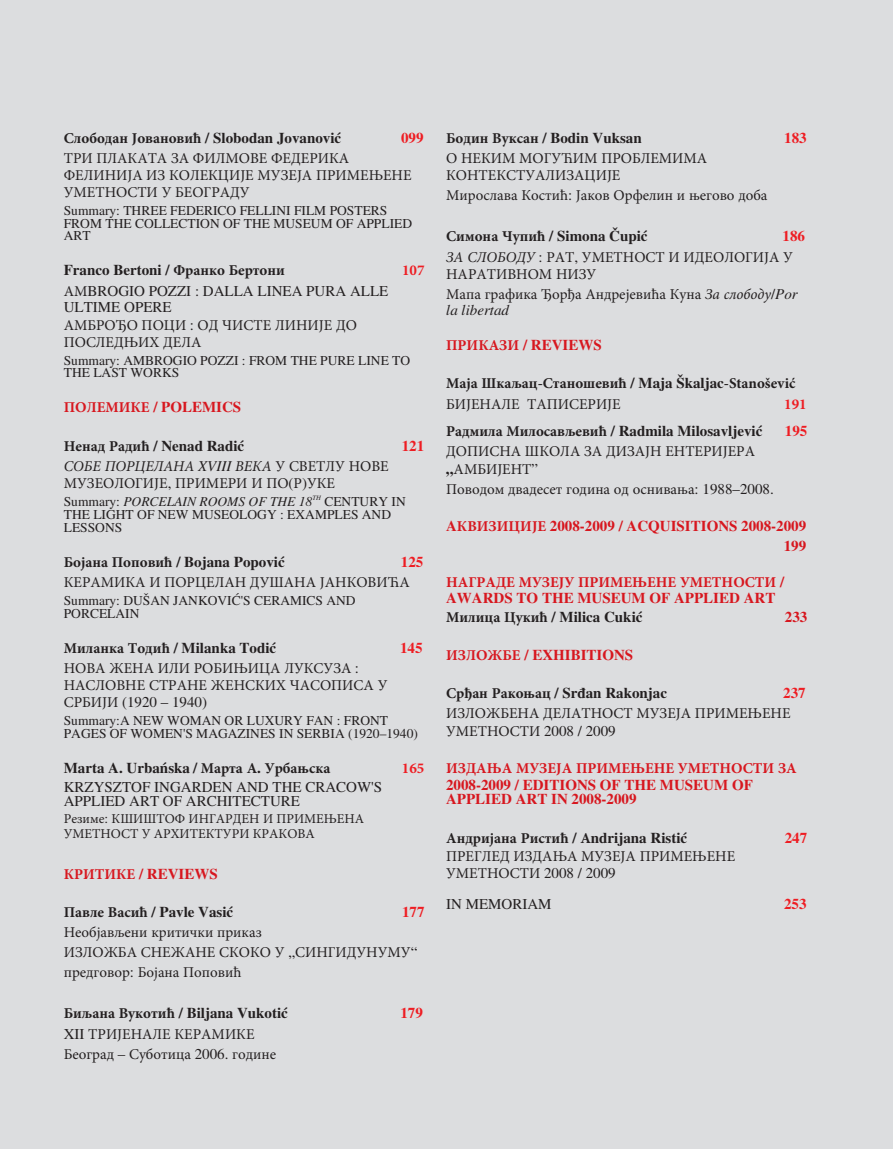
<style>
.page{position:relative;width:893px;height:1149px;background:#fff}
.page>*{position:absolute;margin:0;border:0;box-sizing:border-box;transform-origin:0 0}
.t1{font:15px/20.2px "Minion Pro";color:#231f20}
.t2{font:15px/20.2px "Times New Roman";color:#231f20}
.t3{font:700 15px/19.5px "Times New Roman";color:#d7171f;text-align:right}
.t4{font:700 15px/16.5px "Minion Pro";color:#d7171f}
.t5{font:700 15px/20.7px "Minion Pro";color:#231f20}
.t6{font:italic 15px/20.4px "Minion Pro";color:#231f20}
.t7{font:700 15px "Times New Roman";color:#ee1d23}
.t8{font:700 15px "Times New Roman";color:#231f20}
.t9{font:700 15px/27px "Minion Pro";color:#ee1d23}
.t10{font:italic 15px "Times New Roman";color:#231f20}
.t11{font:13.5px/12.8px "Times New Roman";color:#231f20}
.t12{font:13.5px/15.5px "Minion Pro";color:#231f20}
.t13{font:italic 6.75px "Times New Roman";color:#231f20}
.s1{font-weight:700}
.s2{font-family:"Times New Roman";font-weight:700}
.s3{font-family:"Minion Pro";font-weight:700}
.s4{font-family:"Minion Pro"}
.s5{font-family:"Times New Roman"}
.s6{font-weight:700;font-style:normal}
.s7{font-family:"Times New Roman";font-weight:700;font-style:normal}
.s8{font-style:normal}
.s9{font-style:italic}
.s10{font-family:"Times New Roman";font-style:italic}
.s11{font-weight:400}
</style>
<div class="page">
<div style="left:0;top:0;width:893px;height:1148px;background:#dcdddf"></div>
<p class="t1" style="left:64px;top:129px;width:287px"><span class="s1">Слободан Јовановић</span> <span class="s2">/ Slobodan Jovanović<br></span>ТРИ ПЛАКАТА ЗА ФИЛМОВЕ ФЕДЕРИКА</p>
<p class="t1" style="left:64px;top:168px;width:349px;line-height:17.2px">ФЕЛИНИЈА ИЗ КОЛЕКЦИЈЕ МУЗЕЈА ПРИМЕЊЕНЕ<br>УМЕТНОСТИ У БЕОГРАДУ</p>
<p class="t11" style="left:64px;top:205px;width:350px">Summary: THREE FEDERICO FELLINI FILM POSTERS<br>FROM THE COLLECTION OF THE MUSEUM OF APPLIED<br>ART</p>
<p class="t2" style="left:64px;top:261px;width:326px"><span class="s1">Franco Bertoni /</span> <span class="s3">Франко Бертони<br></span><span class="s4">АМ</span>BROGIO POZZI : DALLA LINEA PURA ALLE</p>
<p class="t1" style="left:64px;top:299px;width:295px;line-height:17.7px"><span class="s5">ULTIME OPERE<br></span>АМБРОЂО ПОЦИ <span class="s5">:</span> ОД ЧИСТЕ ЛИНИЈЕ ДО<br>ПОСЛЕДЊИХ ДЕЛА</p>
<p class="t11" style="left:64px;top:355px;width:348px">Summary: AMBROGIO POZZI : FROM THE PURE LINE TO<br>THE LAST WORKS</p>
<p class="t7" style="left:401px;top:132px;width:24px">099</p>
<p class="t9" style="left:402px;top:258px;width:24px">107</p>
<p class="t3" style="left:64px;top:399px;width:179px"><span class="s4">ПОЛЕМИКЕ</span> / POLEMICS</p>
<p class="t6" style="left:64px;top:437px;width:327px"><span class="s6">Ненад Радић</span> <span class="s7">/ Nenad Radić<br></span>СОБЕ ПОРЦЕЛАНА <span class="s5">XVIII</span> ВЕКА <span class="s8">У СВЕТЛУ НОВЕ</span></p>
<p class="t1" style="left:64px;top:474px;width:273px">МУЗЕОЛОГИЈЕ<span class="s5">,</span> ПРИМЕРИ И ПО<span class="s5">(</span>Р<span class="s5">)</span>УКЕ</p>
<p class="t13" style="left:312px;top:494px;width:10px">TH</p>
<p class="t11" style="left:64px;top:496px;width:343px">Summary: <span class="s9">PORCELAIN ROOMS OF THE 18</span> CENTURY IN<br>THE LIGHT OF NEW MUSEOLOGY : EXAMPLES AND<br>LESSONS</p>
<p class="t1" style="left:64px;top:553px;width:347px"><span class="s1">Бојана Поповић</span> <span class="s2">/ Bojana Popović<br></span>КЕРАМИКА И ПОРЦЕЛАН ДУШАНА ЈАНКОВИЋА</p>
<p class="t11" style="left:64px;top:595px;width:293px">Summary: DUŠAN JANKOVIĆ'S CERAMICS AND<br>PORCELAIN</p>
<p class="t1" style="left:64px;top:639px;width:297px"><span class="s1">Миланка Тодић</span> <span class="s2">/ Milanka Todić<br></span>НОВА ЖЕНА ИЛИ РОБИЊИЦА ЛУКСУЗА <span class="s5">:</span></p>
<p class="t1" style="left:64px;top:678px;width:325px;line-height:17.2px">НАСЛОВНЕ СТРАНЕ ЖЕНСКИХ ЧАСОПИСА У<br>СРБИЈИ <span class="s5">(1920 – 1940)</span></p>
<p class="t11" style="left:64px;top:715px;width:356px">Summary:A NEW WOMAN OR LUXURY FAN : FRONT<br>PAGES OF WOMEN'S MAGAZINES IN SERBIA (1920–1940)</p>
<p class="t2" style="left:64px;top:759px;width:320px;line-height:18.9px"><span class="s1">Marta A. Urbańska /</span> <span class="s3">Марта А</span><span class="s1">.</span> <span class="s3">Урбањска<br></span>KRZYSZTOF INGARDEN AND THE CRACOW'S</p>
<p class="t2" style="left:64px;top:792px;width:238px">APPLIED ART OF ARCHITECTURE</p>
<p class="t12" style="left:64px;top:811px;width:302px">Резиме<span class="s5">:</span> КШИШТОФ ИНГАРДЕН И ПРИМЕЊЕНА<br>УМЕТНОСТ У АРХИТЕКТУРИ КРАКОВА</p>
<p class="t7" style="left:402px;top:440px;width:24px">121</p>
<p class="t7" style="left:401px;top:556px;width:24px">125</p>
<p class="t7" style="left:400px;top:642px;width:24px">145</p>
<p class="t9" style="left:402px;top:755px;width:24px">165</p>
<p class="t3" style="left:64px;top:865px;width:156px"><span class="s4">КРИТИКЕ</span> / REVIEWS</p>
<p class="t1" style="left:64px;top:902px;width:355px"><span class="s1">Павле Васић</span> <span class="s2">/ Pavle Vasić<br></span>Необјављени критички приказ<br>ИЗЛОЖБА СНЕЖАНЕ СКОКО У <span class="s5">„</span>СИНГИДУНУМУ<span class="s5">“ </span>предговор<span class="s5">:</span> Бојана Поповић</p>
<p class="t1" style="left:64px;top:1004px;width:226px"><span class="s1">Биљана Вукотић</span> <span class="s2">/ Biljana Vukotić<br></span><span class="s5">XII</span> ТРИЈЕНАЛЕ КЕРАМИКЕ<br>Београд <span class="s5">–</span> Суботица <span class="s5">2006.</span> године</p>
<p class="t7" style="left:402px;top:906px;width:24px">177</p>
<p class="t7" style="left:400px;top:1007px;width:24px">179</p>
<p class="t1" style="left:446px;top:129px;width:263px"><span class="s1">Бодин Вуксан</span> <span class="s2">/ Bodin Vuksan<br></span>О НЕКИМ МОГУЋИМ ПРОБЛЕМИМА</p>
<p class="t1" style="left:446px;top:166px;width:323px">КОНТЕКСТУАЛИЗАЦИЈЕ<br>Мирослава Костић<span class="s5">:</span> Јаков Орфелин и његово доба</p>
<p class="t1" style="left:446px;top:227px;width:348px"><span class="s1">Симона Чупић</span> <span class="s2">/ Simona Čupić<br></span><span class="s9">ЗА СЛОБОДУ</span> <span class="s5">:</span> РАТ<span class="s5">,</span> УМЕТНОСТ И ИДЕОЛОГИЈА У</p>
<p class="t1" style="left:446px;top:265px;width:353px">НАРАТИВНОМ НИЗУ<br>Мапа графика Ђорђа Андрејевића Куна <span class="s9">За слободу</span><span class="s5">/</span><span class="s10">Por</span></p>
<p class="t10" style="left:446px;top:305px;width:64px">la libertad</p>
<p class="t7" style="left:784px;top:132px;width:24px">183</p>
<p class="t7" style="left:783px;top:231px;width:24px">186</p>
<p class="t3" style="left:446px;top:337px;width:157px"><span class="s4">ПРИКАЗИ</span> / REVIEWS</p>
<p class="t5" style="left:446px;top:374px;width:351px">Маја Шкаљац-Станошевић <span class="s5">/ Maja Škaljac</span>-Stanošević<br><span class="s11">БИЈЕНАЛЕ ТАПИСЕРИЈЕ</span></p>
<p class="t1" style="left:446px;top:422px;width:318px"><span class="s1">Радмила Милосављевић</span> <span class="s2">/ Radmila Milosavljević<br></span>ДОПИСНА ШКОЛА ЗА ДИЗАЈН ЕНТЕРИЈЕРА</p>
<p class="t1" style="left:446px;top:460px;width:329px"><span class="s2">„</span>АМБИЈЕНТ<span class="s5">”<br></span>Поводом двадесет година од оснивања<span class="s5">: 1988–2008.</span></p>
<p class="t9" style="left:784px;top:392px;width:25px">191<br><span class="s5">195</span></p>
<p class="t3" style="left:446px;top:518px;width:362px">A<span class="s4">КВИЗИЦИЈЕ</span> 2008-2009 / ACQUISITIONS 2008-2009<br>199</p>
<p class="t4" style="left:446px;top:575px;width:340px">НАГРАДЕ МУЗЕЈУ ПРИМЕЊЕНЕ УМЕТНОСТИ <span class="s5">/<br>AWARDS TO THE MUSEUM OF APPLIED ART</span></p>
<p class="t3" style="left:785px;top:608px;width:24px">233</p>
<p class="t3" style="left:446px;top:646px;width:189px"><span class="s4">ИЗЛОЖБЕ</span> / EXHIBITIONS</p>
<p class="t8" style="left:446px;top:611px;width:198px"><span class="s4">Милица Цукић</span> / Milica Cukić</p>
<p class="t1" style="left:446px;top:684px;width:346px"><span class="s1">Срђан Ракоњац</span> <span class="s2">/ Srđan Rakonjac<br></span>ИЗЛОЖБЕНА ДЕЛАТНОСТ МУЗЕЈА ПРИМЕЊЕНЕ</p>
<p class="t1" style="left:446px;top:722px;width:171px">УМЕТНОСТИ <span class="s5">2008 / 2009</span></p>
<p class="t7" style="left:783px;top:687px;width:24px">237</p>
<p class="t4" style="left:446px;top:761px;width:352px">ИЗДАЊА МУЗЕЈА ПРИМЕЊЕНЕ УМЕТНОСТИ ЗА<br><span class="s5">2008-2009 / EDITIONS OF THE MUSEUM OF</span></p>
<p class="t3" style="left:446px;top:791px;width:192px">APPLIED ART IN 2008-2009</p>
<p class="t1" style="left:446px;top:831px;width:291px;line-height:17.2px"><span class="s1">Андријана Ристић</span> <span class="s2">/</span> <span class="s1">А</span><span class="s2">ndrijana Ristić<br></span>ПРЕГЛЕД ИЗДАЊА МУЗЕЈА ПРИМЕЊЕНЕ<br>УМЕТНОСТИ <span class="s5">2008 / 2009</span></p>
<p class="t2" style="left:446px;top:894px;width:107px">IN MEMORIAM</p>
<p class="t7" style="left:785px;top:832px;width:24px">247</p>
<p class="t7" style="left:784px;top:898px;width:24px">253</p>
</div>
